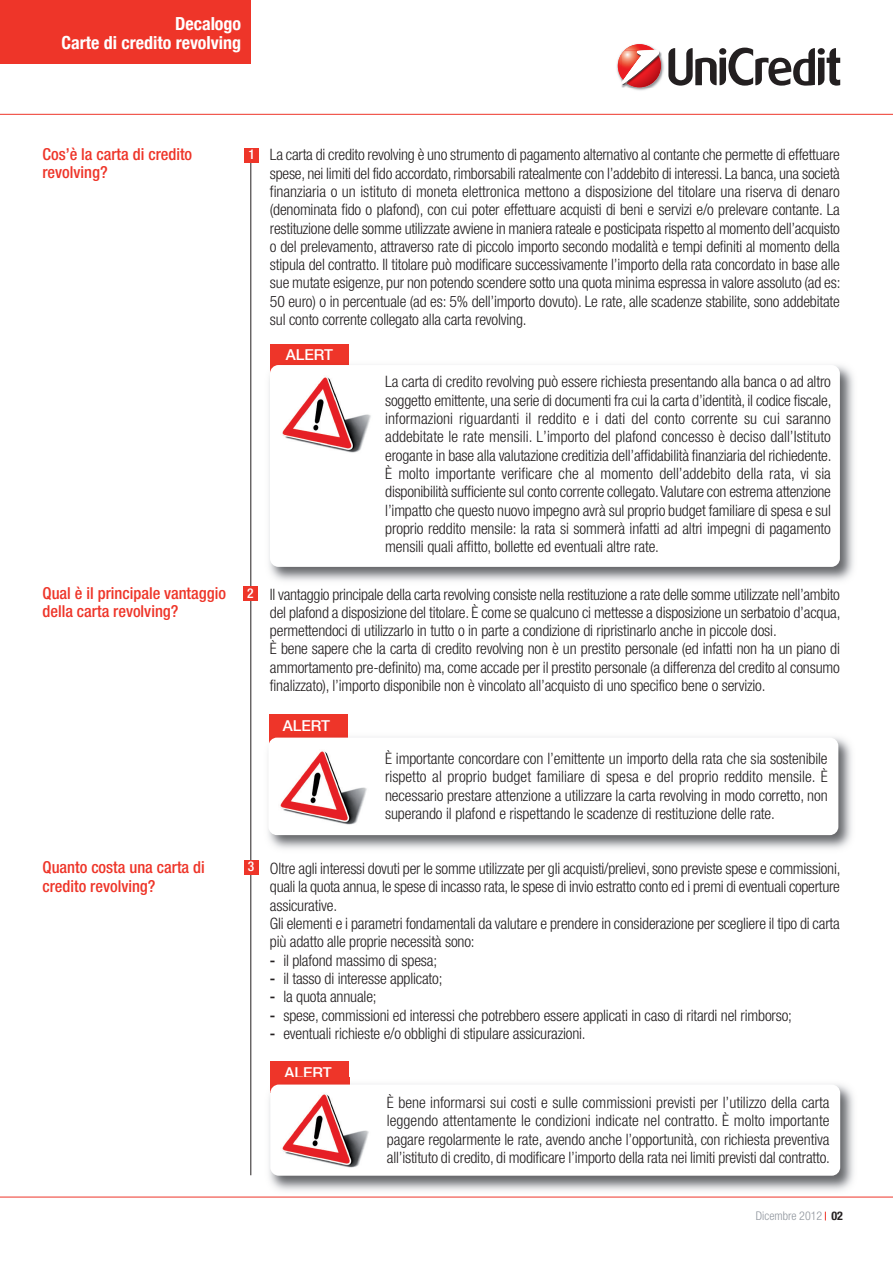
<style>
.page{position:relative;width:893px;height:1263px;background:#fff}
.page>*{position:absolute;margin:0;border:0;box-sizing:border-box;transform-origin:0 0}
.t1{font:700 condensed 18px/19.5px "Helvetica Neue";color:#fff;text-align:right}
.t2{font:500 condensed 16.5px/18.3px "Helvetica Neue";color:#ee3529}
.t3{font:300 condensed 15.75px/18.3px "Helvetica Neue";letter-spacing:-.01em;color:#231f20;text-align:justify}
.t4{font:500 15px "Helvetica Neue";color:#fff}
.t5{font:500 condensed 13.5px "Helvetica Neue";color:#fff}
.t6{font:300 condensed 12px "Helvetica Neue";color:#8f959d}
.s1{font-weight:500}
.s2{font-weight:700;color:#231f20}
</style>
<div class="page">
<div style="left:271px;top:344px;width:78px;height:31px;background:#ee3529"></div>
<img style="left:269px;top:358px;width:585px;height:223px">
<img style="left:271px;top:358px;width:78px;height:11px">
<div style="left:270px;top:365px;width:570px;height:202px;background:#fff;border-radius:9px"></div>
<img style="left:282px;top:377px;width:89px;height:76px">
<div style="left:269px;top:714px;width:78px;height:31px;background:#ee3529"></div>
<img style="left:268px;top:731px;width:584px;height:118px">
<img style="left:269px;top:731px;width:78px;height:11px">
<div style="left:268px;top:738px;width:570px;height:97px;background:#fff;border-radius:9px"></div>
<img style="left:280px;top:751px;width:87px;height:74px">
<hr style="left:250px;top:158px;width:1px;height:1017px;background:#231f20">
<hr style="left:0;top:114px;width:893px;height:1px;background:#ee3529">
<hr style="left:0;top:1197px;width:893px;height:1px;background:#ee3529">
<div style="left:0;top:0;width:250px;height:64px;background:#ee3529"></div>
<img style="left:616px;top:58px;width:48px;height:33px">
<img style="left:621px;top:53px;width:41px;height:35px">
<img style="left:621px;top:52px;width:40px;height:35px">
<svg style="left:618px;top:44px;width:42px;height:41px"></svg>
<svg style="left:668px;top:48px;width:172px;height:38px"></svg>
<div style="left:244px;top:148px;width:14px;height:14px;background:#ee3529"></div>
<div style="left:243px;top:586px;width:15px;height:15px;background:#ee3529"></div>
<div style="left:244px;top:860px;width:14px;height:14px;background:#ee3529"></div>
<div style="left:271px;top:1061px;width:78px;height:31px;background:#ee3529"></div>
<img style="left:269px;top:1078px;width:585px;height:113px">
<img style="left:271px;top:1078px;width:78px;height:10px">
<div style="left:270px;top:1084px;width:570px;height:92px;background:#fff;border-radius:9px"></div>
<img style="left:282px;top:1094px;width:87px;height:74px">
<p class="t1" style="left:61px;top:14px;width:181px">Decalogo<br>Carte di credito revolving</p>
<p class="t2" style="left:43px;top:146px;width:151px">Cos’è la carta di credito revolving?</p>
<p class="t5" style="left:248px;top:150px;width:8px">1</p>
<p class="t3" style="left:270px;top:147px;width:572px">La carta di credito revolving è uno strumento di pagamento alternativo al contante che permette di effettuare spese, nei limiti del fido accordato, rimborsabili ratealmente con l’addebito di interessi. La banca, una società finanziaria o un istituto di moneta elettronica mettono a disposizione del titolare una riserva di denaro (denominata fido o plafond), con cui poter effettuare acquisti di beni e servizi e/o prelevare contante. La restituzione delle somme utilizzate avviene in maniera rateale e posticipata rispetto al momento dell’acquisto o del prelevamento, attraverso rate di piccolo importo secondo modalità e tempi definiti al momento della stipula del contratto. Il titolare può modificare successivamente l’importo della rata concordato in base alle sue mutate esigenze, pur non potendo scendere sotto una quota minima espressa in valore assoluto (ad es:<br>50 euro) o in percentuale (ad es: 5% dell’importo dovuto). Le rate, alle scadenze stabilite, sono addebitate sul conto corrente collegato alla carta revolving.</p>
<p class="t4" style="left:286px;top:345px;width:49px">ALERT</p>
<p class="t3" style="left:385px;top:374px;width:448px">La carta di credito revolving può essere richiesta presentando alla banca o ad altro soggetto emittente, una serie di documenti fra cui la carta d’identità, il codice fiscale, informazioni riguardanti il reddito e i dati del conto corrente su cui saranno addebitate le rate mensili. L’importo del plafond concesso è deciso dall’Istituto erogante in base alla valutazione creditizia dell’affidabilità finanziaria del richiedente.<br>È molto importante verificare che al momento dell’addebito della rata, vi sia disponibilità sufficiente sul conto corrente collegato.Valutare con estrema attenzione l’impatto che questo nuovo impegno avrà sul proprio budget familiare di spesa e sul proprio reddito mensile: la rata si sommerà infatti ad altri impegni di pagamento mensili quali affitto, bollette ed eventuali altre rate.</p>
<p class="t2" style="left:43px;top:585px;width:185px">Qual è il principale vantaggio della carta revolving?</p>
<p class="t5" style="left:247px;top:588px;width:8px">2</p>
<p class="t3" style="left:270px;top:586px;width:572px;text-align:left">Il vantaggio principale della carta revolving consiste nella restituzione a rate delle somme utilizzate nell’ambito del plafond a disposizione del titolare. È come se qualcuno ci mettesse a disposizione un serbatoio d’acqua, permettendoci di utilizzarlo in tutto o in parte a condizione di ripristinarlo anche in piccole dosi.<br>È bene sapere che la carta di credito revolving non è un prestito personale (ed infatti non ha un piano di ammortamento pre-definito) ma, come accade per il prestito personale (a differenza del credito al consumo finalizzato), l’importo disponibile non è vincolato all’acquisto di uno specifico bene o servizio.</p>
<p class="t4" style="left:283px;top:716px;width:49px">ALERT</p>
<p class="t3" style="left:385px;top:751px;width:444px">È importante concordare con l’emittente un importo della rata che sia sostenibile rispetto al proprio budget familiare di spesa e del proprio reddito mensile. È necessario prestare attenzione a utilizzare la carta revolving in modo corretto, non superando il plafond e rispettando le scadenze di restituzione delle rate.</p>
<p class="t2" style="left:43px;top:860px;width:164px">Quanto costa una carta di credito revolving?</p>
<p class="t5" style="left:248px;top:862px;width:8px">3</p>
<p class="t3" style="left:270px;top:861px;width:572px;text-align:left">Oltre agli interessi dovuti per le somme utilizzate per gli acquisti/prelievi, sono previste spese e commissioni, quali la quota annua, le spese di incasso rata, le spese di invio estratto conto ed i premi di eventuali coperture assicurative.<br>Gli elementi e i parametri fondamentali da valutare e prendere in considerazione per scegliere il tipo di carta più adatto alle proprie necessità sono:</p>
<p class="t3" style="left:270px;top:952px;width:169px"><span class="s1">-</span> il plafond massimo di spesa;</p>
<p class="t3" style="left:270px;top:970px;width:174px"><span class="s1">-</span> il tasso di interesse applicato;</p>
<p class="t3" style="left:270px;top:989px;width:108px"><span class="s1">-</span> la quota annuale;</p>
<p class="t3" style="left:270px;top:1007px;width:524px"><span class="s1">-</span> spese, commissioni ed interessi che potrebbero essere applicati in caso di ritardi nel rimborso;</p>
<p class="t3" style="left:270px;top:1025px;width:317px"><span class="s1">-</span> eventuali richieste e/o obblighi di stipulare assicurazioni.</p>
<p class="t4" style="left:285px;top:1063px;width:49px">ALERT</p>
<p class="t3" style="left:387px;top:1095px;width:445px">È bene informarsi sui costi e sulle commissioni previsti per l’utilizzo della carta leggendo attentamente le condizioni indicate nel contratto. È molto importante pagare regolarmente le rate, avendo anche l’opportunità, con richiesta preventiva all’istituto di credito, di modificare l’importo della rata nei limiti previsti dal contratto.</p>
<p class="t6" style="left:756px;top:1211px;width:89px">Dicembre 2012 <span class="s2">02</span></p>
</div>
